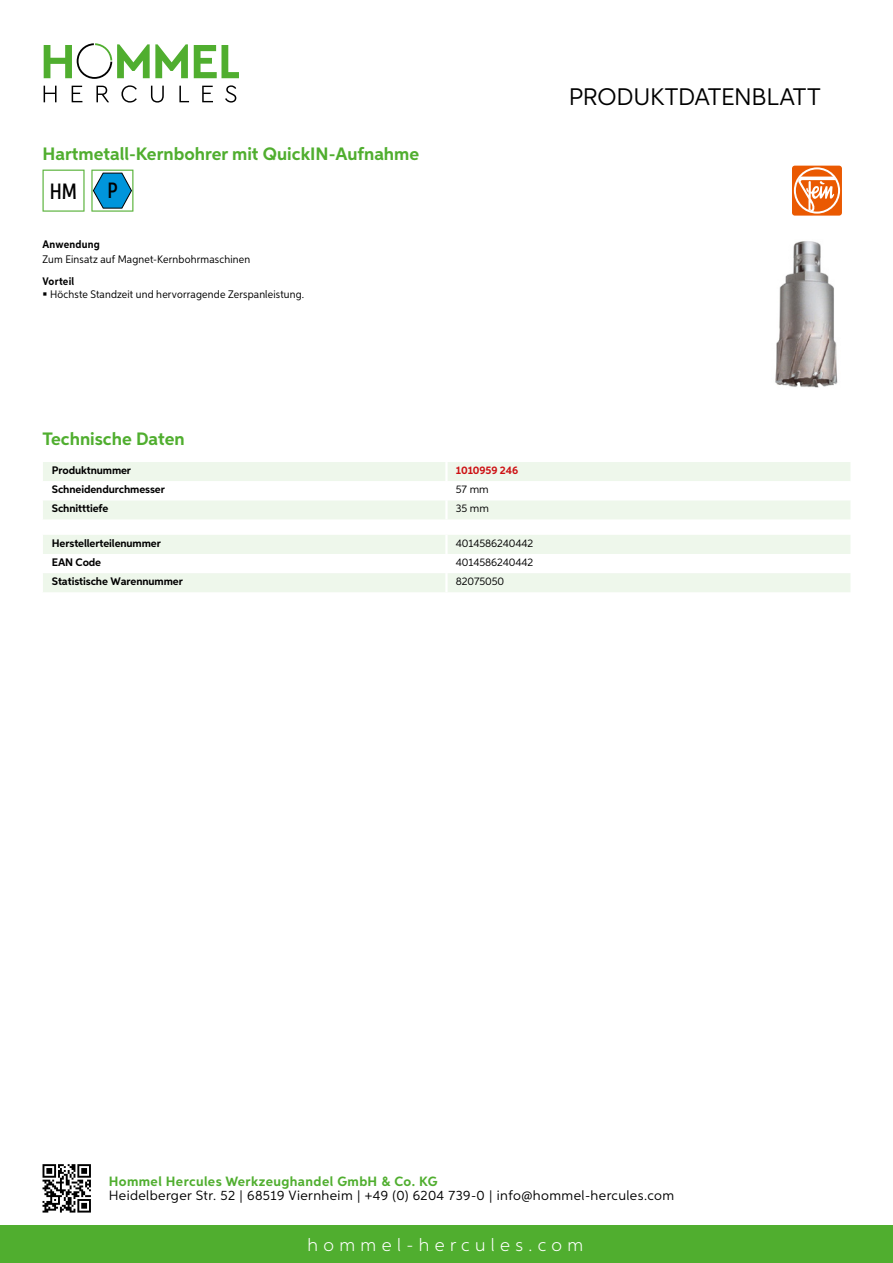
<style>
.page{position:relative;width:893px;height:1263px;background:#fff}
.page>*{position:absolute;margin:0;border:0;box-sizing:border-box;transform-origin:0 0}
.t1{font:24px "Aspira";letter-spacing:-.01em;color:#000}
.t2{font:500 22.2px "Aspira XX Nar";color:#000}
.t3{font:700 18px "Aspira";color:#50ae2f}
.t4{font:300 18px "Aspira";letter-spacing:.3em;color:#fff}
.t5{font:13.5px "Aspira";letter-spacing:.03em;color:#000}
.t6{font:700 13.5px "Aspira";letter-spacing:.03em;color:#50ae2f}
.t7{font:700 10.95px "Aspira";letter-spacing:-.01em;color:#000}
.t8{font:10.95px "Aspira Nar";letter-spacing:.015em;color:#000}
.t9{font:10.95px "Aspira";letter-spacing:-.01em;color:#000}
.t10{font:700 10.95px "Aspira Nar";letter-spacing:.02em;color:#000}
.t11{font:700 10.95px "Aspira";letter-spacing:-.01em;color:#cd1013}
</style>
<div class="page">
<div style="left:0;top:1226px;width:893px;height:37px;background:#50ae2f"></div>
<svg style="left:43px;top:1164px;width:48px;height:48px"></svg>
<svg style="left:194px;top:45px;width:45px;height:33px"></svg>
<svg style="left:44px;top:43px;width:144px;height:36px"></svg>
<svg style="left:44px;top:86px;width:13px;height:16px"></svg>
<svg style="left:72px;top:86px;width:10px;height:16px"></svg>
<svg style="left:96px;top:86px;width:13px;height:16px"></svg>
<svg style="left:121px;top:85px;width:16px;height:18px"></svg>
<svg style="left:151px;top:86px;width:13px;height:17px"></svg>
<svg style="left:179px;top:86px;width:10px;height:16px"></svg>
<svg style="left:202px;top:86px;width:11px;height:16px"></svg>
<svg style="left:225px;top:85px;width:11px;height:18px"></svg>
<svg style="left:43px;top:462px;width:807px;height:57px"></svg>
<hr style="left:445px;top:500px;width:3px;height:19px;background:#fff">
<svg style="left:43px;top:535px;width:807px;height:57px"></svg>
<hr style="left:445px;top:573px;width:3px;height:19px;background:#fff">
<svg style="left:43px;top:170px;width:42px;height:42px"></svg>
<svg style="left:91px;top:170px;width:42px;height:42px"></svg>
<img style="left:775px;top:241px;width:63px;height:147px">
<div style="left:792px;top:166px;width:50px;height:50px;background:#ea5901;border-radius:3px"></div>
<svg style="left:794px;top:167px;width:46px;height:47px"></svg>
<svg style="left:796px;top:169px;width:42px;height:43px"></svg>
<svg style="left:798px;top:177px;width:38px;height:34px"></svg>
<h3 class="t3" style="left:43px;top:142px;width:378px">Hartmetall-Kernbohrer mit QuickIN-Aufnahme</h3>
<h2 class="t2" style="left:50px;top:178px;width:29px">HM</h2>
<h2 class="t2" style="left:108px;top:177px;width:12px">P</h2>
<p class="t10" style="left:43px;top:237px;width:59px">Anwendung</p>
<p class="t8" style="left:43px;top:252px;width:209px">Zum Einsatz auf Magnet-Kernbohrmaschinen</p>
<p class="t10" style="left:43px;top:274px;width:33px">Vorteil</p>
<p class="t8" style="left:50px;top:287px;width:255px">Höchste Standzeit und hervorragende Zerspanleistung.</p>
<h1 class="t1" style="left:569px;top:82px;width:253px">Produktdatenblatt</h1>
<h3 class="t3" style="left:43px;top:428px;width:144px">Technische Daten</h3>
<p class="t7" style="left:52px;top:463px;width:81px">Produktnummer</p>
<p class="t11" style="left:456px;top:463px;width:64px">1010959 246</p>
<p class="t7" style="left:52px;top:483px;width:115px">Schneidendurchmesser</p>
<p class="t9" style="left:456px;top:483px;width:34px">57 mm</p>
<p class="t7" style="left:52px;top:502px;width:58px">Schnitttiefe</p>
<p class="t9" style="left:456px;top:502px;width:35px">35 mm</p>
<p class="t7" style="left:52px;top:536px;width:111px">Herstellerteilenummer</p>
<p class="t9" style="left:456px;top:536px;width:79px">4014586240442</p>
<p class="t7" style="left:52px;top:555px;width:51px">EAN Code</p>
<p class="t9" style="left:456px;top:555px;width:79px">4014586240442</p>
<p class="t7" style="left:52px;top:574px;width:132px">Statistische Warennummer</p>
<p class="t9" style="left:456px;top:575px;width:50px">82075050</p>
<p class="t6" style="left:109px;top:1172px;width:330px">Hommel Hercules Werkzeughandel GmbH &amp; Co. KG</p>
<p class="t5" style="left:109px;top:1187px;width:567px">Heidelberger Str. 52 | 68519 Viernheim | +49 (0) 6204 739-0 | info@hommel-hercules.com</p>
<h3 class="t4" style="left:307px;top:1234px;width:277px">hommel-hercules.com</h3>
</div>
